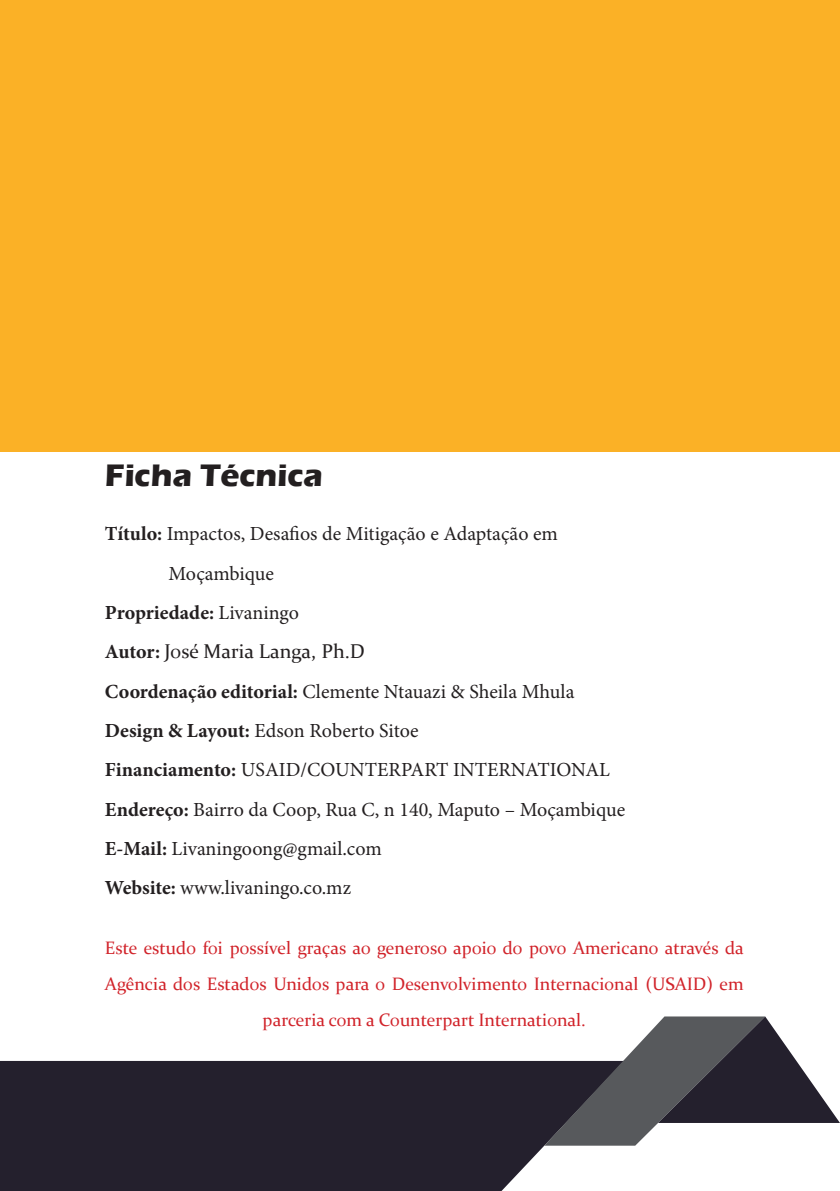
<style>
.page{position:relative;width:840px;height:1191px;background:#fff}
.page>*{position:absolute;margin:0;border:0;box-sizing:border-box;transform-origin:0 0}
.t1{font:700 32px "Eras ITC";color:#231f20}
.t2{font:20px "Minion Pro";color:#231f20}
.t3{font:20px "Constantia";color:#231f20}
.t4{font:700 20px "Minion Pro";color:#231f20}
.t5{font:18px/36px "Constantia";color:#d1232a;text-align:center}
.s1{font-weight:700}
.s2{font-weight:400}
.s3{font-family:"Minion Pro";font-weight:700}
</style>
<div class="page">
<div style="left:0;top:0;width:839px;height:452px;background:#fbb126"></div>
<div style="left:0;top:1061px;width:624px;height:130px;background:#24202d"></div>
<svg style="left:544px;top:1016px;width:295px;height:129px"></svg>
<p class="t1" style="left:105px;top:457px;width:219px">Ficha Técnica</p>
<p class="t2" style="left:105px;top:520px;width:454px"><span class="s1">Título:</span> Impactos, Desafios de Mitigação e Adaptação em</p>
<p class="t2" style="left:168px;top:560px;width:107px">Moçambique</p>
<p class="t4" style="left:105px;top:598px;width:195px">Propriedade: <span class="s2">Livaningo</span></p>
<p class="t3" style="left:105px;top:638px;width:261px"><span class="s3">Autor:</span> José Maria Langa, Ph.D</p>
<p class="t2" style="left:105px;top:678px;width:471px"><span class="s1">Coordenação editorial:</span> Clemente Ntauazi &amp; Sheila Mhula</p>
<p class="t2" style="left:105px;top:717px;width:315px"><span class="s1">Design &amp; Layout:</span> Edson Roberto Sitoe</p>
<p class="t2" style="left:105px;top:756px;width:506px"><span class="s1">Financiamento:</span> USAID/COUNTERPART INTERNATIONAL</p>
<p class="t2" style="left:105px;top:796px;width:521px"><span class="s1">Endereço:</span> Bairro da Coop, Rua C, n 140, Maputo – Moçambique</p>
<p class="t2" style="left:105px;top:835px;width:278px"><span class="s1">E-Mail:</span> Livaningoong@gmail.com</p>
<p class="t2" style="left:105px;top:874px;width:247px"><span class="s1">Website:</span> www.livaningo.co.mz</p>
<p class="t5" style="left:105px;top:928px;width:640px">Este estudo foi possível graças ao generoso apoio do povo Americano através da<br>Agência dos Estados Unidos para o Desenvolvimento Internacional (USAID) em parceria com a Counterpart International.</p>
</div>
